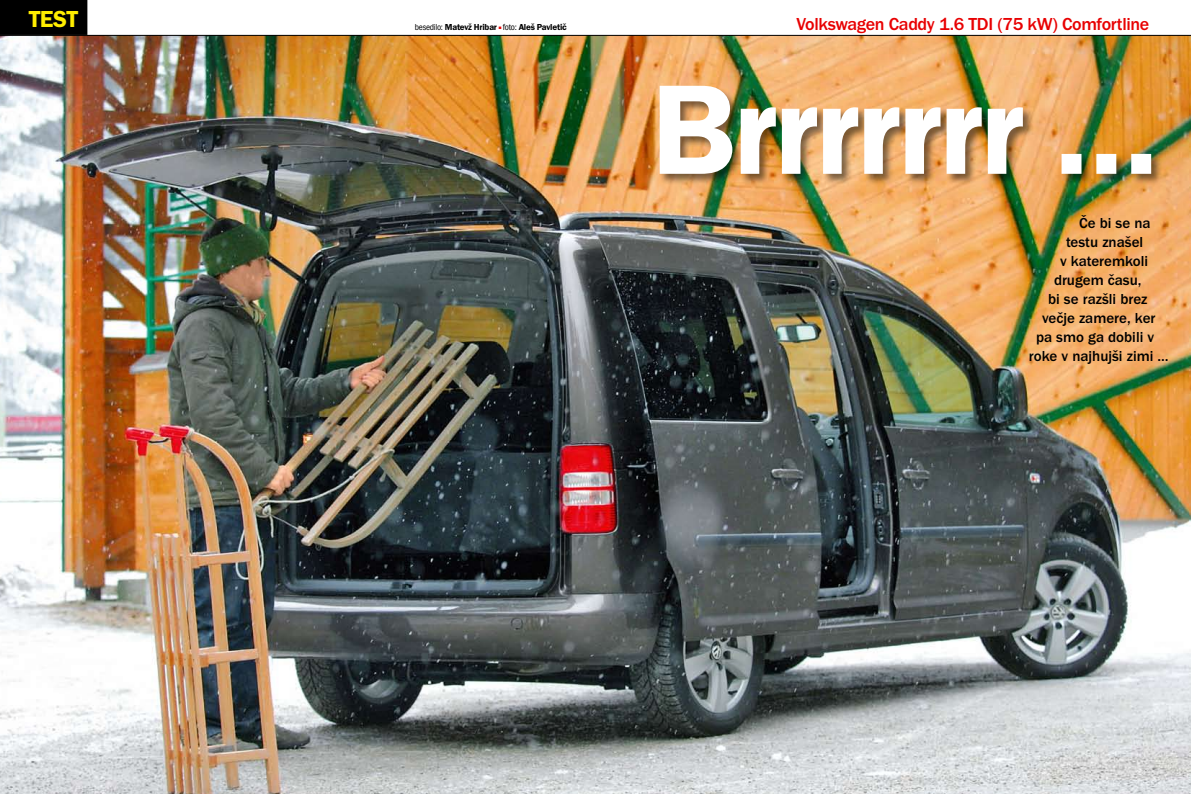
<style>
.page{position:relative;width:1191px;height:794px;background:#fff}
.page>*{position:absolute;margin:0;border:0;box-sizing:border-box;transform-origin:0 0}
.t1{font:600 131.9px "Franklin Got Itc TCE";color:#fff}
.t2{font:600 24px "Franklin Got Itc TCE";color:#ffed00}
.t3{font:500 18px "Franklin Got Itc TCE";letter-spacing:-.02em;color:#e80002}
.t4{font:500 15px "Franklin Got Itc TCE";color:#000}
.t5{font:600 9px "Franklin Got Itc TCE";letter-spacing:-.025em;color:#000}
.s1{font-weight:400;font-stretch:condensed}
.s2{color:#e80002}
</style>
<div class="page">
<img style="left:0;top:36px;width:1191px;height:758px">
<div style="left:0;top:0;width:87px;height:35px;background:#000"></div>
<hr style="left:0;top:35px;width:1191px;height:1px;background:#000">
<div style="left:659px;top:86px;width:503px;height:100px;background:#000;opacity:.5"></div>
<h2 class="t2" style="left:29px;top:5px;width:51px">test</h2>
<p class="t5" style="left:415px;top:22px;width:153px"><span class="s1">bese-di-lo:</span> Matevž Hribar <span class="s2">■</span> <span class="s1">foto:</span> Aleš Pavletič</p>
<p class="t3" style="left:796px;top:14px;width:354px">Volkswagen Caddy 1.6 TDI (75 kW) Comfortline</p>
<h1 class="t1" style="left:651px;top:56px;width:509px">Brrrrrrr …</h1>
<p class="t4" style="left:1079px;top:215px;width:73px">Če bi se na</p>
<p class="t4" style="left:1066px;top:234px;width:79px">testu znašel</p>
<p class="t4" style="left:1060px;top:253px;width:90px">v kateremkoli</p>
<p class="t4" style="left:1054px;top:272px;width:89px">drugem času,</p>
<p class="t4" style="left:1048px;top:291px;width:101px">bi se razšli brez</p>
<p class="t4" style="left:1042px;top:310px;width:115px">večje zamere, ker</p>
<p class="t4" style="left:1036px;top:329px;width:120px">pa smo ga dobili v</p>
<p class="t4" style="left:1029px;top:348px;width:141px">roke v najhujši zimi …</p>
</div>
